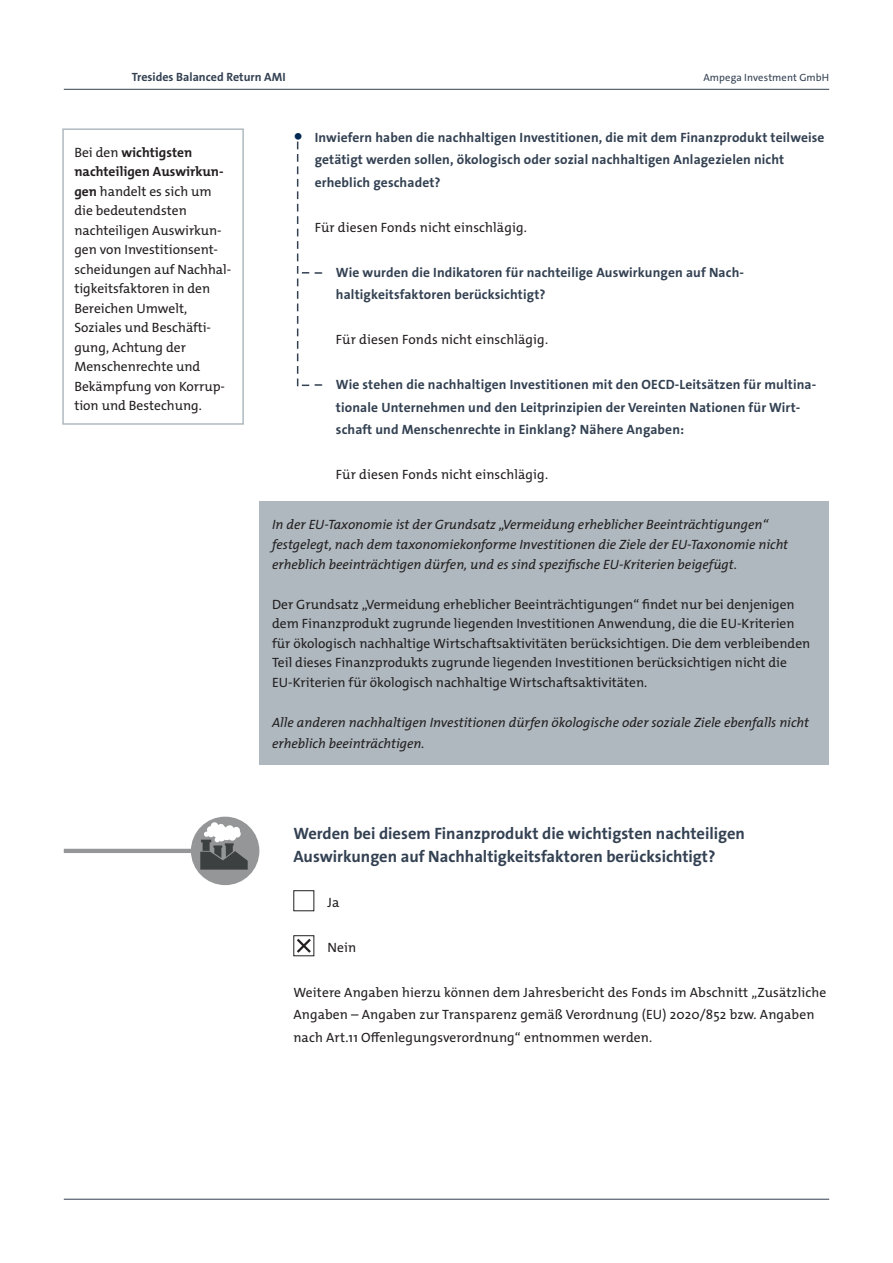
<style>
.page{position:relative;width:893px;height:1263px;background:#fff}
.page>*{position:absolute;margin:0;border:0;box-sizing:border-box;transform-origin:0 0}
.t1{font:16.5px/22.5px "The Sans HP7 Bld";color:#334152}
.t2{font:13.5px/19.5px "The Mix HP5 Plain";color:#231f20}
.t3{font:13.5px/22.5px "The Sans HP7 Bld";letter-spacing:.01em;color:#334152}
.t4{font:13.5px/20.2px "The Mix HP5 Plain IT";color:#231f20}
.t5{font:13.5px/19.5px "The Mix HP7 Bld";color:#231f20}
.t6{font:12px "The Sans HP7 Bld";color:#334152}
.t7{font:10.5px "The Sans HP5 Plain";letter-spacing:.01em;color:#334152}
.s1{font-family:"The Mix HP5 Plain"}
.s2{font-family:"The Mix HP7 Bld"}
.s3{font-family:"The Mix HP7 Bld";font-size:22.5px;color:#002953}
</style>
<div class="page">
<hr style="left:64px;top:89px;width:765px;height:1px;background:#334152">
<hr style="left:64px;top:1199px;width:765px;height:1px;background:#334152">
<svg style="left:62px;top:128px;width:182px;height:297px"></svg>
<svg style="left:297px;top:142px;width:12px;height:244px"></svg>
<div style="left:259px;top:502px;width:570px;height:263px;background:#aeb8be"></div>
<hr style="left:64px;top:849px;width:140px;height:4px;background:#949697">
<div style="left:191px;top:817px;width:68px;height:68px;background:#949697;border-radius:50%"></div>
<svg style="left:200px;top:822px;width:48px;height:48px"></svg>
<svg style="left:293px;top:890px;width:22px;height:21px"></svg>
<svg style="left:293px;top:935px;width:22px;height:21px"></svg>
<p class="t6" style="left:132px;top:69px;width:155px">Tresides Balanced Return AMI</p>
<p class="t7" style="left:703px;top:70px;width:127px">Ampega Investment GmbH</p>
<p class="t5" style="left:74px;top:143px;width:151px"><span class="s1">Bei den</span> wichtigsten nachteiligen Auswirkun-</p>
<p class="t2" style="left:74px;top:182px;width:158px"><span class="s2">gen</span> handelt es sich um die bedeutendsten nachteiligen Auswirkun&shy;gen von Investitionsent&shy;scheidungen auf Nachhal&shy;tigkeitsfaktoren in den<br>Bereichen Umwelt,<br>Soziales und Beschäfti&shy;gung, Achtung der<br>Menschenrechte und<br>Bekämpfung von Korrup&shy;tion und Bestechung.</p>
<p class="t3" style="left:315px;top:126px;width:511px;text-indent:-21px"><span class="s3">•</span> Inwiefern haben die nachhaltigen Investitionen, die mit dem Finanzprodukt teilweise getätigt werden sollen, ökologisch oder sozial nachhaltigen Anlagezielen nicht erheblich geschadet?</p>
<p class="t2" style="left:315px;top:217px;width:214px">Für diesen Fonds nicht einschlägig.</p>
<p class="t3" style="left:336px;top:261px;width:410px;text-indent:-21px"><span class="s2">–</span> Wie wurden die Indikatoren für nachteilige Auswirkungen auf Nach&shy;haltigkeitsfaktoren berücksichtigt?</p>
<p class="t2" style="left:336px;top:330px;width:214px">Für diesen Fonds nicht einschlägig.</p>
<p class="t3" style="left:336px;top:373px;width:482px;text-indent:-21px"><span class="s2">–</span> Wie stehen die nachhaltigen Investitionen mit den OECD-Leitsätzen für multina&shy;tionale Unternehmen und den Leitprinzipien der Vereinten Nationen für Wirt&shy;schaft und Menschenrechte in Einklang? Nähere Angaben:</p>
<p class="t2" style="left:336px;top:465px;width:214px">Für diesen Fonds nicht einschlägig.</p>
<p class="t4" style="left:272px;top:514px;width:518px">In der EU-Taxonomie ist der Grundsatz „Vermeidung erheblicher Beeinträchtigungen“ festgelegt, nach dem taxonomiekonforme Investitionen die Ziele der EU-Taxonomie nicht erheblich beeinträchtigen dürfen, und es sind spezifische EU-Kriterien beigefügt.</p>
<p class="t2" style="left:272px;top:595px;width:540px">Der Grundsatz „Vermeidung erheblicher Beeinträchtigungen“ findet nur bei denjenigen dem Finanzprodukt zugrunde liegenden Investitionen Anwendung, die die EU-Kriterien für ökologisch nachhaltige Wirtschaftsaktivitäten berücksichtigen. Die dem verbleibenden Teil dieses Finanzprodukts zugrunde liegenden Investitionen berücksichtigen nicht die EU-Kriterien für ökologisch nachhaltige Wirtschaftsaktivitäten.</p>
<p class="t4" style="left:272px;top:713px;width:538px">Alle anderen nachhaltigen Investitionen dürfen ökologische oder soziale Ziele ebenfalls nicht erheblich beeinträchtigen.</p>
<p class="t1" style="left:293px;top:822px;width:453px">Werden bei diesem Finanzprodukt die wichtigsten nachteiligen<br>Auswirkungen auf Nachhaltigkeitsfaktoren berücksichtigt?</p>
<p class="t2" style="left:327px;top:892px;width:13px">Ja</p>
<p class="t2" style="left:327px;top:937px;width:30px">Nein</p>
<p class="t2" style="left:293px;top:981px;width:534px;line-height:22.5px">Weitere Angaben hierzu können dem Jahresbericht des Fonds im Abschnitt „Zusätzliche<br>Angaben – Angaben zur Transparenz gemäß Verordnung (EU) 2020/852 bzw. Angaben nach Art.11 Offenlegungsverordnung“ entnommen werden.</p>
</div>
